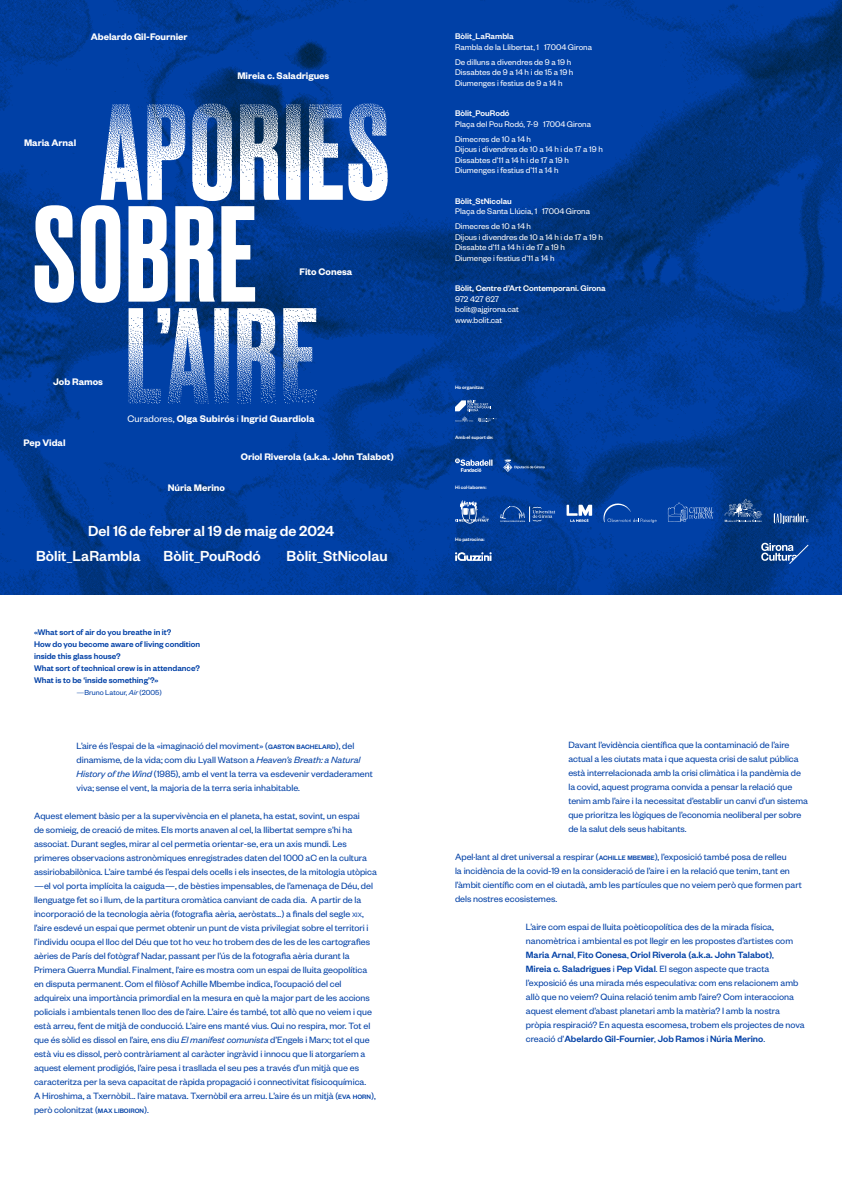
<style>
.page{position:relative;width:842px;height:1191px;background:#fff}
.page>*{position:absolute;margin:0;border:0;box-sizing:border-box;transform-origin:0 0}
.t1{font:500 16px "Founders Grotesk";color:#fff}
.t2{font:600 10.5px "Founders Grotesk";letter-spacing:.01em;color:#fff}
.t3{font:600 10.4px "Founders Grotesk";color:#fff}
.t4{font:10px/14px "Founders Grotesk";color:#0040a6}
.t5{font:9px "Founders Grotesk";color:#fff}
.t6{font:500 9px "Founders Grotesk";color:#0040a6}
.t7{font:500 9px "Founders Grotesk";color:#fff}
.t8{font:8px "Founders Grotesk";color:#0040a6}
.Entrada_lliure{font:500 5.3px "Founders Grotesk";color:#fff}
.s1{font-weight:400;font-size:10.4px}
.s2{font-weight:400}
.s3{font-weight:300}
.s4{font-style:italic}
.s5{font-style:inherit}
.s6{font-weight:500;font-size:7px}
.s7{font-size:7px}
.s8{font-weight:500}
</style>
<div class="page">
<img style="left:0;top:0;width:842px;height:595px">
<img style="left:101px;top:103px;width:287px;height:98px">
<img style="left:129px;top:308px;width:188px;height:95px">
<svg style="left:35px;top:205px;width:220px;height:98px"></svg>
<svg style="left:503px;top:459px;width:42px;height:13px"></svg>
<svg style="left:455px;top:458px;width:37px;height:14px"></svg>
<svg style="left:455px;top:399px;width:42px;height:23px"></svg>
<svg style="left:761px;top:543px;width:47px;height:21px"></svg>
<svg style="left:455px;top:552px;width:37px;height:9px"></svg>
<svg style="left:725px;top:498px;width:37px;height:24px"></svg>
<svg style="left:567px;top:505px;width:25px;height:17px"></svg>
<svg style="left:603px;top:501px;width:53px;height:22px"></svg>
<svg style="left:500px;top:506px;width:55px;height:16px"></svg>
<svg style="left:455px;top:500px;width:34px;height:23px"></svg>
<svg style="left:774px;top:513px;width:34px;height:11px"></svg>
<svg style="left:668px;top:502px;width:45px;height:20px"></svg>
<p class="t3" style="left:91px;top:30px;width:98px">Abelardo Gil-Fournier</p>
<p class="t3" style="left:24px;top:136px;width:54px">Maria Arnal</p>
<p class="t3" style="left:53px;top:375px;width:51px">Job Ramos</p>
<p class="t3" style="left:237px;top:69px;width:93px">Mireia c. Saladrigues</p>
<p class="t3" style="left:299px;top:265px;width:54px">Fito Conesa</p>
<p class="t3" style="left:23px;top:436px;width:44px">Pep Vidal</p>
<p class="t2" style="left:128px;top:412px;width:189px"><span class="s1">Curadores</span><span class="s2">,</span> Olga Subirós <span class="s2">i</span> Ingrid Guardiola</p>
<p class="t3" style="left:168px;top:481px;width:59px">Núria Merino</p>
<p class="t3" style="left:241px;top:450px;width:155px">Oriol Riverola (a.k.a. John Talabot)</p>
<p class="t1" style="left:88px;top:520px;width:248px">Del 16 de febrer al 19 de maig de 2024</p>
<p class="t1" style="left:36px;top:546px;width:106px">Bòlit<span class="s3">_</span>LaRambla</p>
<p class="t1" style="left:164px;top:546px;width:99px">Bòlit<span class="s3">_</span>PouRodó</p>
<p class="t1" style="left:287px;top:546px;width:103px">Bòlit<span class="s3">_</span>StNicolau</p>
<p class="t6" style="left:34px;top:626px;width:139px">«What sort of air do you breathe in it?</p>
<p class="t6" style="left:34px;top:638px;width:168px">How do you become aware of living condition</p>
<p class="t6" style="left:34px;top:650px;width:88px">inside this glass house?</p>
<p class="t6" style="left:34px;top:662px;width:167px">What sort of technical crew is in attendance?</p>
<p class="t6" style="left:34px;top:674px;width:126px">What is to be ‘inside something’?»</p>
<p class="t8" style="left:77px;top:687px;width:87px"><span class="s3">—</span>Bruno Latour, <span class="s4">Air</span> (2005)</p>
<p class="t4" style="left:77px;top:738px;width:298px">L’aire és l’espai de la «imaginació del moviment» <span class="s5">(</span><span class="s6">GASTON BACHELARD</span><span class="s5">)</span>, del dinamisme, de la vida; com diu Lyall Watson a <span class="s4">Heaven’s Breath: a Natural<br>History of the Wind</span> (1985), amb el vent la terra va esdevenir verdaderament</p>
<p class="t4" style="left:77px;top:780px;width:225px">viva; sense el vent, la majoria de la terra seria inhabitable.</p>
<p class="t4" style="left:34px;top:808px;width:344px">Aquest element bàsic per a la supervivència en el planeta, ha estat, sovint, un espai<br>de somieig, de creació de mites. Els morts anaven al cel, la llibertat sempre s’hi ha associat. Durant segles, mirar al cel permetia orientar-se, era un axis mundi. Les primeres observacions astronòmiques enregistrades daten del 1000 aC en la cultura assiriobabilònica. L’aire també és l’espai dels ocells i els insectes, de la mitologia utòpica —el vol porta implícita la caiguda—, de bèsties impensables, de l’amenaça de Déu, del llenguatge fet so i llum, de la partitura cromàtica canviant de cada dia. A partir de la incorporació de la tecnologia aèria (fotografia aèria, aeròstats...) a finals del segle <span class="s7">xix</span>, l’aire esdevé un espai que permet obtenir un punt de vista privilegiat sobre el territori i l’individu ocupa el lloc del Déu que tot ho veu: ho trobem des de les de les cartografies aèries de París del fotògraf Nadar, passant per l’ús de la fotografia aèria durant la Primera Guerra Mundial. Finalment, l’aire es mostra com un espai de lluita geopolítica en disputa permanent. Com el filòsof Achille Mbembe indica, l’ocupació del cel adquireix una importància primordial en la mesura en què la major part de les accions policials i ambientals tenen lloc des de l’aire. L’aire és també, tot allò que no veiem i que està arreu, fent de mitjà de conducció. L’aire ens manté vius. Qui no respira, mor. Tot el que és sòlid es dissol en l’aire, ens diu <span class="s4">El manifest comunista</span> d’Engels i Marx; tot el que està viu es dissol, però contràriament al caràcter ingràvid i innocu que li atorgaríem a aquest element prodigiós, l’aire pesa i trasllada el seu pes a través d’un mitjà que es caracteritza per la seva capacitat de ràpida propagació i connectivitat físicoquímica.</p>
<p class="t4" style="left:34px;top:1088px;width:343px">A Hiroshima, a Txernòbil... l’aire matava. Txernòbil era arreu. L’aire és un mitjà (<span class="s6">EVA HORN</span>), però colonitzat (<span class="s6">MAX LIBOIRON</span>).</p>
<p class="t7" style="left:455px;top:31px;width:60px">Bòlit_LaRambla</p>
<p class="t5" style="left:455px;top:41px;width:139px">Rambla de la Llibertat, 1 17004 Girona</p>
<p class="t5" style="left:455px;top:56px;width:118px">De dilluns a divendres de 9 a 19 h</p>
<p class="t5" style="left:455px;top:67px;width:120px">Dissabtes de 9 a 14 h i de 15 a 19 h</p>
<p class="t5" style="left:455px;top:77px;width:109px">Diumenges i festius de 9 a 14 h</p>
<p class="t7" style="left:455px;top:108px;width:56px">Bòlit_PouRodó</p>
<p class="t5" style="left:455px;top:118px;width:138px">Plaça del Pou Rodó, 7-9 17004 Girona</p>
<p class="t5" style="left:455px;top:133px;width:78px">Dimecres de 10 a 14 h</p>
<p class="t5" style="left:455px;top:144px;width:149px">Dijous i divendres de 10 a 14 h i de 17 a 19 h</p>
<p class="t5" style="left:455px;top:154px;width:115px">Dissabtes d’11 a 14 h i de 17 a 19 h</p>
<p class="t5" style="left:455px;top:165px;width:105px">Diumenges i festius d’11 a 14 h</p>
<p class="t7" style="left:455px;top:195px;width:58px">Bòlit_StNicolau</p>
<p class="t5" style="left:455px;top:206px;width:137px">Plaça de Santa Llúcia, 1 17004 Girona</p>
<p class="t5" style="left:455px;top:221px;width:78px">Dimecres de 10 a 14 h</p>
<p class="t5" style="left:455px;top:231px;width:149px">Dijous i divendres de 10 a 14 h i de 17 a 19 h</p>
<p class="t5" style="left:455px;top:242px;width:111px">Dissabte d’11 a 14 h i de 17 a 19 h</p>
<p class="t5" style="left:455px;top:252px;width:101px">Diumenge i festius d’11 a 14 h</p>
<p class="t7" style="left:455px;top:283px;width:152px">Bòlit, Centre d’Art Contemporani. Girona</p>
<p class="t5" style="left:455px;top:293px;width:46px">972 427 627</p>
<p class="t5" style="left:455px;top:304px;width:65px">bolit@ajgirona.cat</p>
<p class="t5" style="left:455px;top:314px;width:49px">www.bolit.cat</p>
<p class="Entrada_lliure" style="left:455px;top:384px;width:30px">Ho organitza:</p>
<p class="Entrada_lliure" style="left:455px;top:434px;width:40px">Amb el suport de:</p>
<p class="Entrada_lliure" style="left:455px;top:483px;width:33px">Hi col·laboren:</p>
<p class="Entrada_lliure" style="left:455px;top:535px;width:31px">Ho patrocina:</p>
<p class="t4" style="left:568px;top:737px;width:241px">Davant l’evidència científica que la contaminació de l’aire actual a les ciutats mata i que aquesta crisi de salut pública està interrelacionada amb la crisi climàtica i la pandèmia de la covid, aquest programa convida a pensar la relació que tenim amb l’aire i la necessitat d’establir un canvi d’un sistema que prioritza les lògiques de l’economia neoliberal per sobre de la salut dels seus habitants.</p>
<p class="t4" style="left:455px;top:849px;width:348px">Apel·lant al dret universal a respirar (<span class="s6">ACHILLE MBEMBE</span>), l’exposició també posa de relleu<br>la incidència de la covid-19 en la consideració de l’aire i en la relació que tenim, tant en l’àmbit científic com en el ciutadà, amb les partícules que no veiem però que formen part dels nostres ecosistemes.</p>
<p class="t4" style="left:526px;top:919px;width:269px">L’aire com espai de lluita poèticopolítica des de la mirada física, nanomètrica i ambiental es pot llegir en les propostes d’artistes com<br><span class="s8">Maria Arnal</span>, <span class="s8">Fito Conesa</span>, <span class="s8">Oriol Riverola (a.k.a. John Talabot)</span>,</p>
<p class="t4" style="left:526px;top:961px;width:280px"><span class="s8">Mireia c. Saladrigues</span> i <span class="s8">Pep Vidal</span>. El segon aspecte que tracta l’exposició és una mirada més especulativa: com ens relacionem amb allò que no veiem? Quina relació tenim amb l’aire? Com interacciona aquest element d’abast planetari amb la matèria? I amb la nostra pròpia respiració? En aquesta escomesa, trobem els projectes de nova creació d’<span class="s8">Abelardo Gil-Fournier</span>, <span class="s8">Job Ramos</span> i <span class="s8">Núria Merino</span>.</p>
</div>
